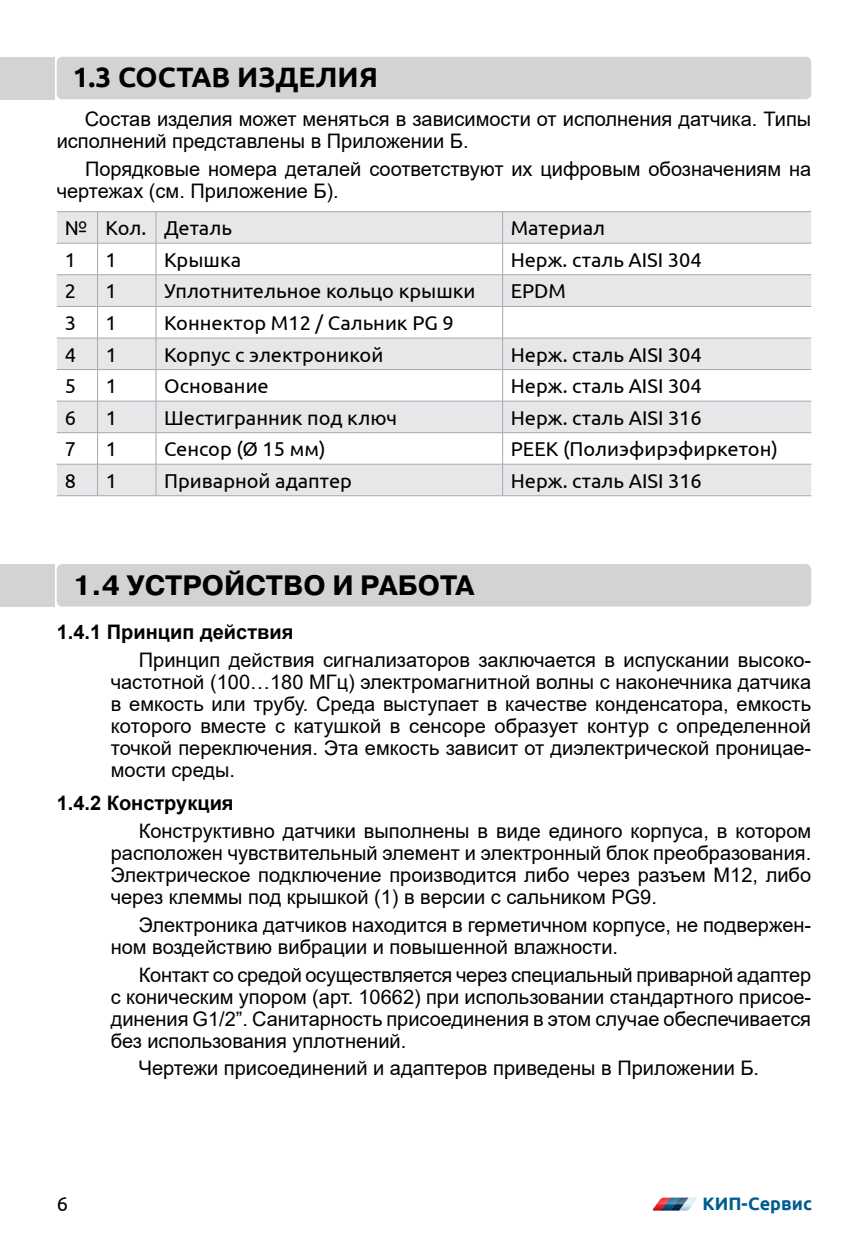
<style>
.page{position:relative;width:868px;height:1248px;background:#fff}
.page>*{position:absolute;margin:0;border:0;box-sizing:border-box;transform-origin:0 0}
.t1{font:700 28px "Pragmatica C";color:#000}
.t2{font:700 28px "Ubuntu";color:#000}
.t3{font:20px/22px "Arial";color:#000}
.t4{font:20px "Ubuntu";color:#000}
.t5{font:700 20px "Arial";color:#000}
.t6{font:700 18px "Ubuntu";color:#005c90}
</style>
<div class="page">
<svg style="left:652px;top:1197px;width:45px;height:13px"></svg>
<div style="left:57px;top:564px;width:754px;height:42px;background:#d1d3d4;border-radius:6px"></div>
<div style="left:0;top:564px;width:55px;height:42px;background:#d1d3d4"></div>
<div style="left:57px;top:57px;width:754px;height:42px;background:#d1d3d4;border-radius:6px"></div>
<div style="left:0;top:57px;width:55px;height:42px;background:#d1d3d4"></div>
<div style="left:57px;top:212px;width:41px;height:31px;background:#e6e7e8"></div>
<div style="left:98px;top:212px;width:713px;height:31px;background:#e6e7e8"></div>
<div style="left:57px;top:275px;width:754px;height:31px;background:#e6e7e8"></div>
<div style="left:57px;top:338px;width:41px;height:31px;background:#e6e7e8"></div>
<div style="left:98px;top:338px;width:713px;height:31px;background:#e6e7e8"></div>
<div style="left:57px;top:401px;width:41px;height:31px;background:#e6e7e8"></div>
<div style="left:98px;top:402px;width:713px;height:30px;background:#e6e7e8"></div>
<div style="left:57px;top:464px;width:41px;height:31px;background:#e6e7e8"></div>
<div style="left:98px;top:465px;width:713px;height:30px;background:#e6e7e8"></div>
<hr style="left:97px;top:212px;width:1px;height:31px;background:#a7a9ac">
<hr style="left:156px;top:212px;width:1px;height:31px;background:#a7a9ac">
<hr style="left:502px;top:212px;width:1px;height:31px;background:#a7a9ac">
<hr style="left:97px;top:243px;width:1px;height:31px;background:#a7a9ac">
<hr style="left:156px;top:243px;width:1px;height:31px;background:#a7a9ac">
<hr style="left:502px;top:243px;width:1px;height:31px;background:#a7a9ac">
<hr style="left:97px;top:275px;width:1px;height:31px;background:#a7a9ac">
<hr style="left:156px;top:275px;width:1px;height:31px;background:#a7a9ac">
<hr style="left:502px;top:275px;width:1px;height:31px;background:#a7a9ac">
<hr style="left:97px;top:307px;width:1px;height:31px;background:#a7a9ac">
<hr style="left:156px;top:307px;width:1px;height:31px;background:#a7a9ac">
<hr style="left:502px;top:307px;width:1px;height:31px;background:#a7a9ac">
<hr style="left:97px;top:338px;width:1px;height:31px;background:#a7a9ac">
<hr style="left:156px;top:338px;width:1px;height:31px;background:#a7a9ac">
<hr style="left:502px;top:338px;width:1px;height:31px;background:#a7a9ac">
<hr style="left:97px;top:370px;width:1px;height:31px;background:#a7a9ac">
<hr style="left:156px;top:370px;width:1px;height:31px;background:#a7a9ac">
<hr style="left:502px;top:370px;width:1px;height:31px;background:#a7a9ac">
<hr style="left:97px;top:401px;width:1px;height:31px;background:#a7a9ac">
<hr style="left:156px;top:401px;width:1px;height:31px;background:#a7a9ac">
<hr style="left:502px;top:401px;width:1px;height:31px;background:#a7a9ac">
<hr style="left:97px;top:433px;width:1px;height:31px;background:#a7a9ac">
<hr style="left:156px;top:433px;width:1px;height:31px;background:#a7a9ac">
<hr style="left:502px;top:433px;width:1px;height:31px;background:#a7a9ac">
<hr style="left:97px;top:464px;width:1px;height:31px;background:#a7a9ac">
<hr style="left:156px;top:464px;width:1px;height:31px;background:#a7a9ac">
<hr style="left:502px;top:464px;width:1px;height:31px;background:#a7a9ac">
<hr style="left:57px;top:211px;width:41px;height:1px;background:#a7a9ac">
<hr style="left:98px;top:211px;width:58px;height:1px;background:#a7a9ac">
<hr style="left:156px;top:211px;width:346px;height:1px;background:#a7a9ac">
<hr style="left:502px;top:211px;width:309px;height:1px;background:#a7a9ac">
<hr style="left:57px;top:243px;width:41px;height:1px;background:#a7a9ac">
<hr style="left:98px;top:243px;width:58px;height:1px;background:#a7a9ac">
<hr style="left:156px;top:243px;width:346px;height:1px;background:#a7a9ac">
<hr style="left:502px;top:243px;width:309px;height:1px;background:#a7a9ac">
<hr style="left:57px;top:274px;width:41px;height:1px;background:#a7a9ac">
<hr style="left:98px;top:274px;width:58px;height:1px;background:#a7a9ac">
<hr style="left:156px;top:274px;width:346px;height:1px;background:#a7a9ac">
<hr style="left:502px;top:274px;width:309px;height:1px;background:#a7a9ac">
<hr style="left:57px;top:306px;width:41px;height:1px;background:#a7a9ac">
<hr style="left:98px;top:306px;width:58px;height:1px;background:#a7a9ac">
<hr style="left:156px;top:306px;width:346px;height:1px;background:#a7a9ac">
<hr style="left:502px;top:306px;width:309px;height:1px;background:#a7a9ac">
<hr style="left:57px;top:337px;width:41px;height:1px;background:#a7a9ac">
<hr style="left:98px;top:337px;width:58px;height:1px;background:#a7a9ac">
<hr style="left:156px;top:337px;width:346px;height:1px;background:#a7a9ac">
<hr style="left:502px;top:337px;width:309px;height:1px;background:#a7a9ac">
<hr style="left:57px;top:369px;width:41px;height:1px;background:#a7a9ac">
<hr style="left:98px;top:369px;width:58px;height:1px;background:#a7a9ac">
<hr style="left:156px;top:369px;width:346px;height:1px;background:#a7a9ac">
<hr style="left:502px;top:369px;width:309px;height:1px;background:#a7a9ac">
<hr style="left:57px;top:401px;width:41px;height:1px;background:#a7a9ac">
<hr style="left:98px;top:401px;width:58px;height:1px;background:#a7a9ac">
<hr style="left:156px;top:401px;width:346px;height:1px;background:#a7a9ac">
<hr style="left:502px;top:401px;width:309px;height:1px;background:#a7a9ac">
<hr style="left:57px;top:432px;width:41px;height:1px;background:#a7a9ac">
<hr style="left:98px;top:432px;width:58px;height:1px;background:#a7a9ac">
<hr style="left:156px;top:432px;width:346px;height:1px;background:#a7a9ac">
<hr style="left:502px;top:432px;width:309px;height:1px;background:#a7a9ac">
<hr style="left:57px;top:464px;width:41px;height:1px;background:#a7a9ac">
<hr style="left:98px;top:464px;width:58px;height:1px;background:#a7a9ac">
<hr style="left:156px;top:464px;width:346px;height:1px;background:#a7a9ac">
<hr style="left:502px;top:464px;width:309px;height:1px;background:#a7a9ac">
<hr style="left:57px;top:495px;width:41px;height:1px;background:#a7a9ac">
<hr style="left:98px;top:495px;width:58px;height:1px;background:#a7a9ac">
<hr style="left:156px;top:495px;width:346px;height:1px;background:#a7a9ac">
<hr style="left:502px;top:495px;width:309px;height:1px;background:#a7a9ac">
<h1 class="t2" style="left:73px;top:60px;width:307px">1.3 Состав изделия</h1>
<p class="t3" style="left:57px;top:108px;width:756px;text-indent:28px">Состав изделия может меняться в зависимости от исполнения датчика. Типы исполнений представлены в Приложении Б.</p>
<p class="t3" style="left:57px;top:157px;width:755px;text-indent:28px">Порядковые номера деталей соответствуют их цифровым обозначениям на чертежах (см. Приложение Б).</p>
<p class="t4" style="left:65px;top:216px;width:169px">№ Кол. Деталь</p>
<p class="t4" style="left:510px;top:216px;width:96px">Материал</p>
<p class="t4" style="left:65px;top:247px;width:13px">1</p>
<p class="t4" style="left:106px;top:247px;width:13px">1</p>
<p class="t4" style="left:164px;top:247px;width:79px">Крышка</p>
<p class="t4" style="left:510px;top:247px;width:192px">Нерж. сталь AISI 304</p>
<p class="t4" style="left:65px;top:279px;width:13px">2</p>
<p class="t4" style="left:106px;top:279px;width:13px">1</p>
<p class="t4" style="left:164px;top:279px;width:313px">Уплотнительное кольцо крышки</p>
<p class="t4" style="left:510px;top:279px;width:57px">EPDM</p>
<p class="t4" style="left:65px;top:311px;width:13px">3</p>
<p class="t4" style="left:106px;top:311px;width:13px">1</p>
<p class="t4" style="left:164px;top:311px;width:291px">Коннектор M12 / Сальник PG 9</p>
<p class="t4" style="left:65px;top:342px;width:13px">4</p>
<p class="t4" style="left:106px;top:342px;width:13px">1</p>
<p class="t4" style="left:164px;top:342px;width:221px">Корпус с электроникой</p>
<p class="t4" style="left:510px;top:342px;width:192px">Нерж. сталь AISI 304</p>
<p class="t4" style="left:65px;top:374px;width:13px">5</p>
<p class="t4" style="left:106px;top:374px;width:13px">1</p>
<p class="t4" style="left:164px;top:374px;width:106px">Основание</p>
<p class="t4" style="left:510px;top:374px;width:192px">Нерж. сталь AISI 304</p>
<p class="t4" style="left:65px;top:405px;width:13px">6</p>
<p class="t4" style="left:106px;top:405px;width:13px">1</p>
<p class="t4" style="left:164px;top:405px;width:234px">Шестигранник под ключ</p>
<p class="t4" style="left:510px;top:405px;width:192px">Нерж. сталь AISI 316</p>
<p class="t4" style="left:65px;top:437px;width:13px">7</p>
<p class="t4" style="left:106px;top:437px;width:13px">1</p>
<p class="t4" style="left:164px;top:437px;width:163px">Сенсор (Ø 15 мм)</p>
<p class="t4" style="left:510px;top:437px;width:269px">PEEK (Полиэфирэфиркетон)</p>
<p class="t4" style="left:65px;top:468px;width:13px">8</p>
<p class="t4" style="left:106px;top:468px;width:13px">1</p>
<p class="t4" style="left:164px;top:468px;width:189px">Приварной адаптер</p>
<p class="t4" style="left:510px;top:468px;width:192px">Нерж. сталь AISI 316</p>
<h1 class="t1" style="left:73px;top:570px;width:403px">1.4 Устройство и работа</h1>
<p class="t5" style="left:57px;top:619px;width:238px">1.4.1 Принцип действия</p>
<p class="t3" style="left:111px;top:648px;width:702px;text-align:justify;text-indent:28px">Принцип действия сигнализаторов заключается в испускании высоко&shy;частотной (100…180 МГц) электромагнитной волны с наконечника датчика в емкость или трубу. Среда выступает в качестве конденсатора, емкость которого вместе с катушкой в сенсоре образует контур с определенной точкой переключения. Эта емкость зависит от диэлектрической проницае&shy;мости среды.</p>
<p class="t5" style="left:57px;top:790px;width:178px">1.4.2 Конструкция</p>
<p class="t3" style="left:111px;top:819px;width:702px;text-align:justify;text-indent:28px">Конструктивно датчики выполнены в виде единого корпуса, в котором расположен чувствительный элемент и электронный блок преобразования.<br>Электрическое подключение производится либо через разъем М12, либо через клеммы под крышкой (1) в версии с сальником PG9.</p>
<p class="t3" style="left:111px;top:913px;width:702px;text-indent:28px">Электроника датчиков находится в герметичном корпусе, не подвержен&shy;ном воздействию вибрации и повышенной влажности.</p>
<p class="t3" style="left:111px;top:963px;width:701px;text-align:justify;text-indent:28px">Контакт со средой осуществляется через специальный приварной адаптер с коническим упором (арт. 10662) при использовании стандартного присое&shy;динения G1/2”. Санитарность присоединения в этом случае обеспечивается без использования уплотнений.</p>
<p class="t3" style="left:139px;top:1056px;width:621px">Чертежи присоединений и адаптеров приведены в Приложении Б.</p>
<p class="t4" style="left:57px;top:1191px;width:13px">6</p>
<p class="t6" style="left:702px;top:1192px;width:14px">КИП</p>
<p class="t6" style="left:741px;top:1192px;width:72px">-Сервис</p>
</div>
